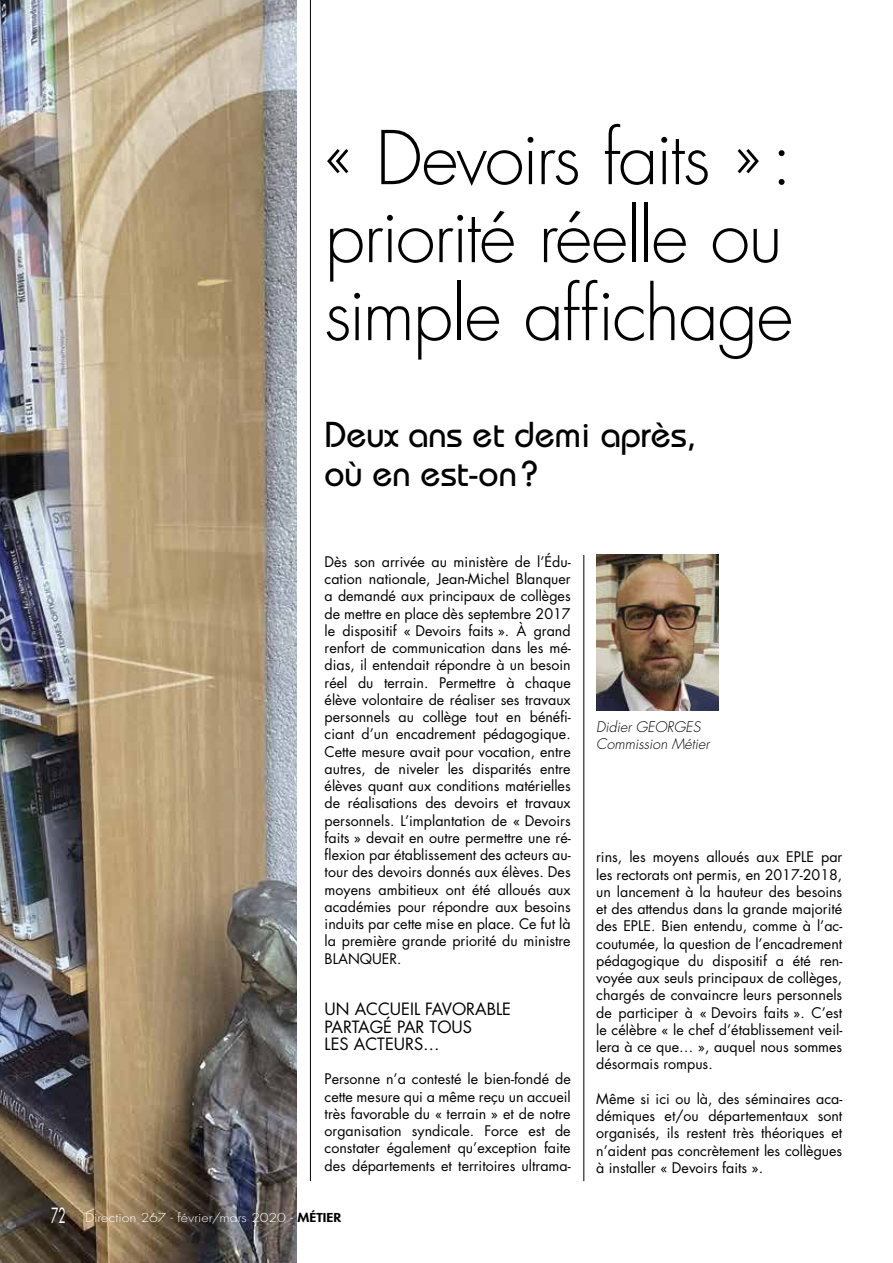
<style>
.page{position:relative;width:893px;height:1263px;background:#fff}
.page>*{position:absolute;margin:0;border:0;box-sizing:border-box;transform-origin:0 0}
.t1{font:300 72px/78px "Futura Std";letter-spacing:-.03em;color:#000}
.t2{font:500 36px/39px "Bauhaus Std";color:#000}
.t3{font:16.5px/17.2px "Futura Std";color:#000}
.t4{font:14.25px/17.2px "Futura Std";color:#000;text-align:justify}
.t5{font:italic 300 14.25px/17.2px "Futura Std";color:#000}
.t6{font:300 12px "Futura Std";letter-spacing:-.005em;color:#fff;scale:1.18 1}
.s1{font-weight:400;font-size:20.4px}
.s2{font-weight:800;color:#000}
</style>
<div class="page">
<img style="left:0;top:0;width:297px;height:1263px">
<hr style="left:310px;top:0;width:1px;height:1181px;background:#000">
<hr style="left:583px;top:555px;width:1px;height:626px;background:#000">
<img style="left:596px;top:555px;width:123px;height:156px">
<h1 class="t1" style="left:325px;top:121px;width:470px">« Devoirs faits » : priorité réelle ou simple affichage</h1>
<h2 class="t2" style="left:325px;top:414px;width:374px">Deux ans et demi après, où en est-on ?</h2>
<p class="t4" style="left:325px;top:553px;width:248px">Dès son arrivée au ministère de l’Édu&shy;cation nationale, Jean-Michel Blanquer a demandé aux principaux de collèges de mettre en place dès septembre 2017 le dispositif « Devoirs faits ». À grand renfort de communication dans les mé&shy;dias, il entendait répondre à un besoin réel du terrain. Permettre à chaque élève volontaire de réaliser ses travaux personnels au collège tout en bénéfi&shy;ciant d’un encadrement pédagogique.<br>Cette mesure avait pour vocation, entre autres, de niveler les disparités entre élèves quant aux conditions matérielles de réalisations des devoirs et travaux personnels. L’implantation de « Devoirs faits » devait en outre permettre une ré&shy;flexion par établissement des acteurs au&shy;tour des devoirs donnés aux élèves. Des moyens ambitieux ont été alloués aux académies pour répondre aux besoins induits par cette mise en place. Ce fut là la première grande priorité du ministre BLANQUER.</p>
<p class="t3" style="left:325px;top:1001px;width:188px">UN ACCUEIL FAVORABLE<br>PARTAGÉ PAR TOUS<br>LES ACTEURS…</p>
<p class="t4" style="left:325px;top:1070px;width:248px">Personne n’a contesté le bien-fondé de cette mesure qui a même reçu un accueil très favorable du « terrain » et de notre organisation syndicale. Force est de constater également qu’exception faite des départements et territoires ultrama-</p>
<p class="t6" style="left:51px;top:1210px;width:248px"><span class="s1">72</span> Direction 267 - février/mars 2020 - <span class="s2">MÉTIER</span></p>
<p class="t5" style="left:596px;top:718px;width:115px">Didier GEORGES<br>Commission Métier</p>
<p class="t4" style="left:596px;top:848px;width:248px">rins, les moyens alloués aux EPLE par les rectorats ont permis, en 2017-2018, un lancement à la hauteur des besoins et des attendus dans la grande majorité des EPLE. Bien entendu, comme à l’ac&shy;coutumée, la question de l’encadrement pédagogique du dispositif a été ren&shy;voyée aux seuls principaux de collèges, chargés de convaincre leurs personnels de participer à « Devoirs faits ». C’est le célèbre « le chef d’établissement veil&shy;lera à ce que… », auquel nous sommes désormais rompus.</p>
<p class="t4" style="left:596px;top:1090px;width:248px">Même si ici ou là, des séminaires aca&shy;démiques et/ou départementaux sont organisés, ils restent très théoriques et n’aident pas concrètement les collègues à installer « Devoirs faits ».</p>
</div>
